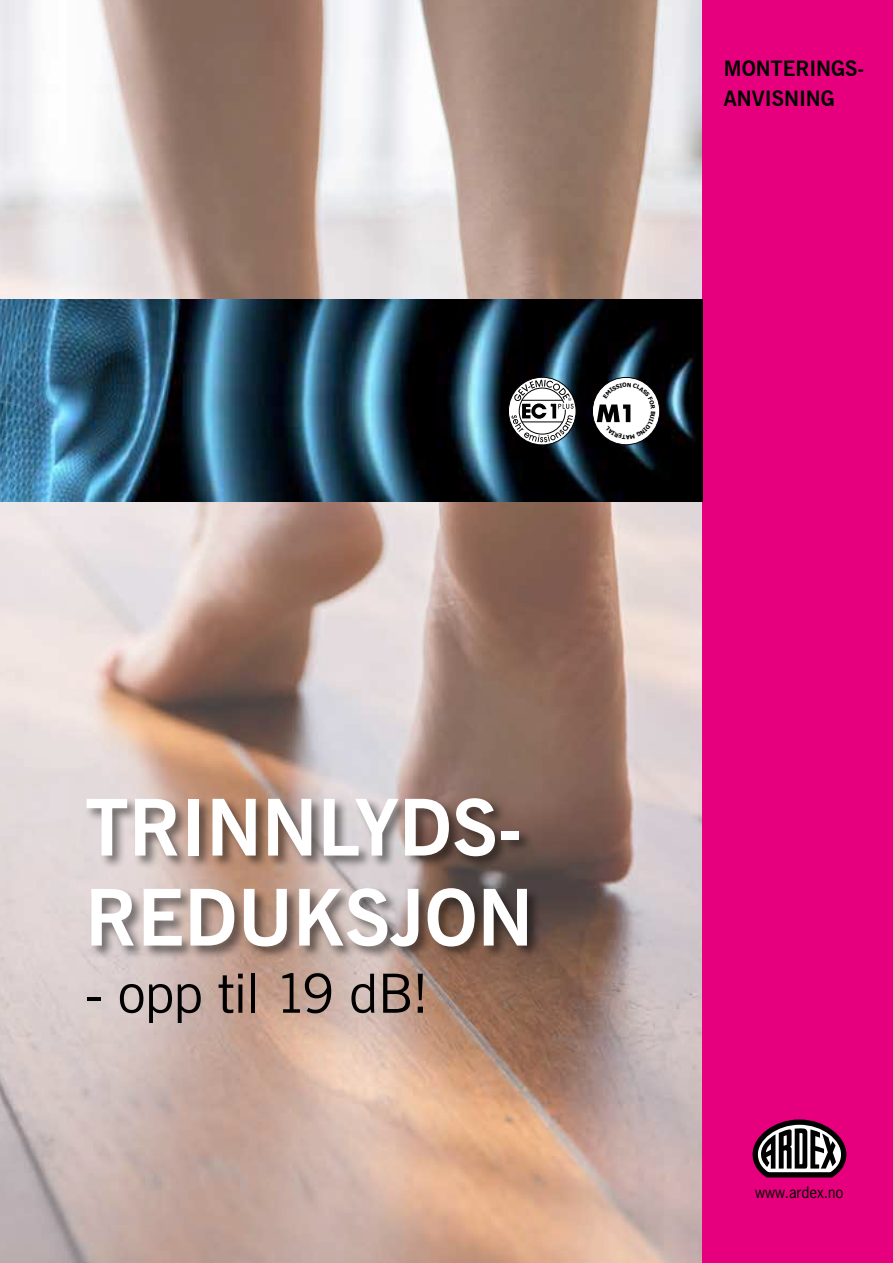
<style>
.page{position:relative;width:893px;height:1263px;background:#fff}
.page>*{position:absolute;margin:0;border:0;box-sizing:border-box;transform-origin:0 0}
.t1{font:700 78px/90px "News Gothic BT";color:#fff}
.t2{font:54px "News Gothic BT";letter-spacing:-.01em;color:#000}
.t3{font:700 21px/30px "News Gothic BT";color:#000}
.t4{font:15px "News Gothic Std";color:#000}
</style>
<div class="page">
<img style="left:0;top:0;width:702px;height:1263px">
<div style="left:702px;top:0;width:191px;height:1263px;background:#e6007d"></div>
<img style="left:0;top:300px;width:703px;height:201px">
<div style="left:84px;top:795px;width:457px;height:165px;background:#000;opacity:.5"></div>
<svg style="left:752px;top:1119px;width:95px;height:59px"></svg>
<div style="left:592px;top:377px;width:68px;height:68px;border:1px solid #000;border-radius:50%"></div>
<svg style="left:508px;top:377px;width:68px;height:68px"></svg>
<svg style="left:593px;top:381px;width:64px;height:62px"></svg>
<p class="t3" style="left:724px;top:54px;width:142px">MONTERINGS-<br>ANVISNING</p>
<h1 class="t1" style="left:85px;top:782px;width:450px">TRINNLYDS-<br>REDUKSJON</h1>
<h2 class="t2" style="left:85px;top:961px;width:345px">- opp til 19 dB!</h2>
<p class="t4" style="left:755px;top:1182px;width:90px">www.ardex.no</p>
</div>
